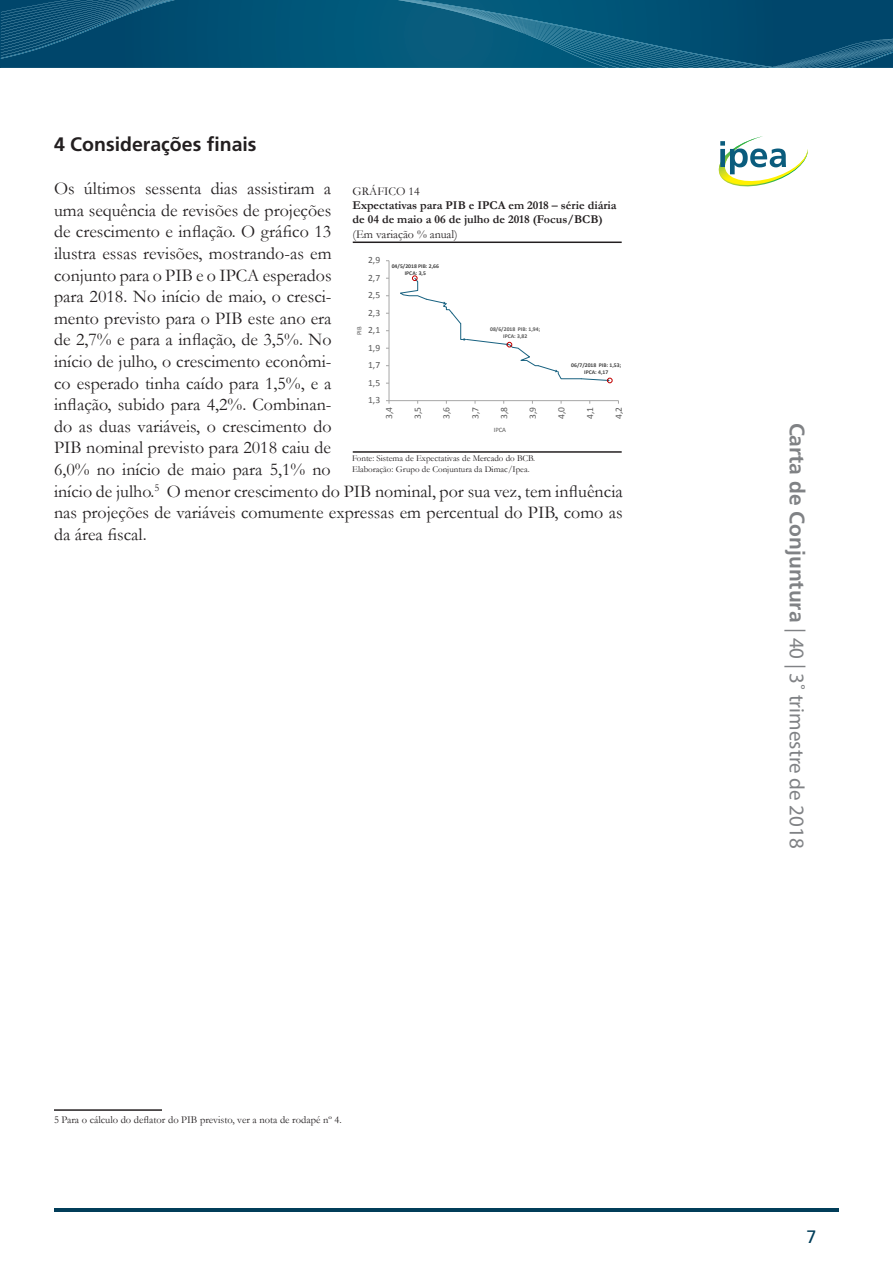
<style>
.page{position:relative;width:893px;height:1263px;background:#fff}
.page>*{position:absolute;margin:0;border:0;box-sizing:border-box;transform-origin:0 0}
.t1{font:21px "Myriad Pro";color:#808285}
.t2{font:19.5px "Frutiger 65 Bold";color:#231f20}
.t3{font:18px/21.6px "Garamond";color:#231f20}
.t4{font:18px "Frutiger 55 Roman";color:#013d59}
.t5{font:700 12px/14.4px "Garamond";color:#231f20}
.t6{font:12px "Garamond";color:#231f20}
.t7{font:10.5px "Garamond";color:#231f20}
.t8{font:9.6px "Calibri";color:#595959}
.t9{font:9px "Garamond";color:#231f20}
.t10{font:6.75px "Calibri";letter-spacing:-.005em;color:#595959}
.t11{font:700 5.7px/6.9px "Calibri";letter-spacing:.005em;color:#404040;text-align:center}
.t12{font:700 5.7px/6.9px "Calibri";letter-spacing:.005em;color:#595959;text-align:center}
.s1{font-family:"Frutiger 65 Bold"}
</style>
<div class="page">
<svg style="left:0;top:0;width:893px;height:68px;background:#075578"></svg>
<hr style="left:54px;top:1209px;width:785px;height:3px;background:#013d59">
<img style="left:718px;top:136px;width:90px;height:50px">
<svg style="left:720px;top:141px;width:66px;height:33px"></svg>
<hr style="left:54px;top:1109px;width:108px;height:2px;background:#231f20">
<hr style="left:353px;top:451px;width:269px;height:2px;background:#231f20">
<hr style="left:353px;top:241px;width:269px;height:2px;background:#231f20">
<hr style="left:389px;top:261px;width:1px;height:140px;background:#a6a6a6">
<hr style="left:389px;top:400px;width:229px;height:1px;background:#a6a6a6">
<svg style="left:400px;top:275px;width:213px;height:108px"></svg>
<p class="t2" style="left:54px;top:133px;width:204px">4 Considerações finais</p>
<p class="t3" style="left:54px;top:177px;width:570px">Os últimos sessenta dias assistiram a<br>uma sequência de revisões de projeções<br>de crescimento e inflação. O gráfico 13<br>ilustra essas revisões, mostrando-as em<br>conjunto para o PIB e o IPCA esperados<br>para 2018. No início de maio, o cresci-<br>mento previsto para o PIB este ano era<br>de 2,7% e para a inflação, de 3,5%. No<br>início de julho, o crescimento econômi-<br>co esperado tinha caído para 1,5%, e a<br>inflação, subido para 4,2%. Combinan-<br>do as duas variáveis, o crescimento do<br>PIB nominal previsto para 2018 caiu de<br>6,0% no início de maio para 5,1% no<br>início de julho.<sup>5</sup> O menor crescimento do PIB nominal, por sua vez, tem influência nas projeções de variáveis comumente expressas em percentual do PIB, como as da área fiscal.</p>
<p class="t6" style="left:353px;top:183px;width:69px">GRÁFICO 14</p>
<p class="t5" style="left:353px;top:198px;width:266px">Expectativas para PIB e IPCA em 2018 – série diária de 04 de maio a 06 de julho de 2018 (Focus/BCB)</p>
<p class="t6" style="left:353px;top:226px;width:107px">(Em variação % anual)</p>
<p class="t8" style="left:368px;top:254px;width:14px">2,9</p>
<p class="t11" style="left:392px;top:263px;width:49px">04/5/2018 PIB: 2,66<br>IPCA: 3,5</p>
<p class="t8" style="left:368px;top:271px;width:14px">2,7</p>
<p class="t8" style="left:368px;top:289px;width:14px">2,5</p>
<p class="t8" style="left:368px;top:306px;width:14px">2,3</p>
<p class="t10" style="left:355px;top:335px;width:10px;rotate:-90deg">PIB</p>
<p class="t12" style="left:490px;top:325px;width:52px">08/6/2018 PIB: 1,94;<br>IPCA: 3,82</p>
<p class="t8" style="left:368px;top:324px;width:14px">2,1</p>
<p class="t8" style="left:368px;top:341px;width:14px">1,9</p>
<p class="t8" style="left:368px;top:359px;width:14px">1,7</p>
<p class="t11" style="left:571px;top:362px;width:52px">06/7/2018 PIB: 1,53;<br>IPCA: 4,17</p>
<p class="t8" style="left:368px;top:376px;width:14px">1,5</p>
<p class="t8" style="left:368px;top:393px;width:14px">1,3</p>
<p class="t8" style="left:382px;top:419px;width:14px;rotate:-90deg">3,4</p>
<p class="t8" style="left:411px;top:419px;width:14px;rotate:-90deg">3,5</p>
<p class="t8" style="left:440px;top:419px;width:14px;rotate:-90deg">3,6</p>
<p class="t8" style="left:468px;top:419px;width:14px;rotate:-90deg">3,7</p>
<p class="t8" style="left:497px;top:419px;width:14px;rotate:-90deg">3,8</p>
<p class="t8" style="left:526px;top:419px;width:14px;rotate:-90deg">3,9</p>
<p class="t8" style="left:554px;top:419px;width:14px;rotate:-90deg">4,0</p>
<p class="t8" style="left:583px;top:419px;width:14px;rotate:-90deg">4,1</p>
<p class="t8" style="left:612px;top:419px;width:14px;rotate:-90deg">4,2</p>
<p class="t10" style="left:494px;top:425px;width:14px">IPCA</p>
<p class="t9" style="left:352px;top:452px;width:185px">Fonte: Sistema de Expectativas de Mercado do BCB.</p>
<p class="t9" style="left:352px;top:463px;width:179px">Elaboração: Grupo de Conjuntura da Dimac/Ipea.</p>
<p class="t7" style="left:54px;top:1112px;width:289px">5 Para o cálculo do deflator do PIB previsto, ver a nota de rodapé nº 4.</p>
<p class="t1" style="left:810px;top:423px;width:427px;rotate:90deg"><span class="s1">Carta de Conjuntura</span> | 40 | 3˚ trimestre de 2018</p>
<p class="t4" style="left:806px;top:1226px;width:12px">7</p>
</div>
